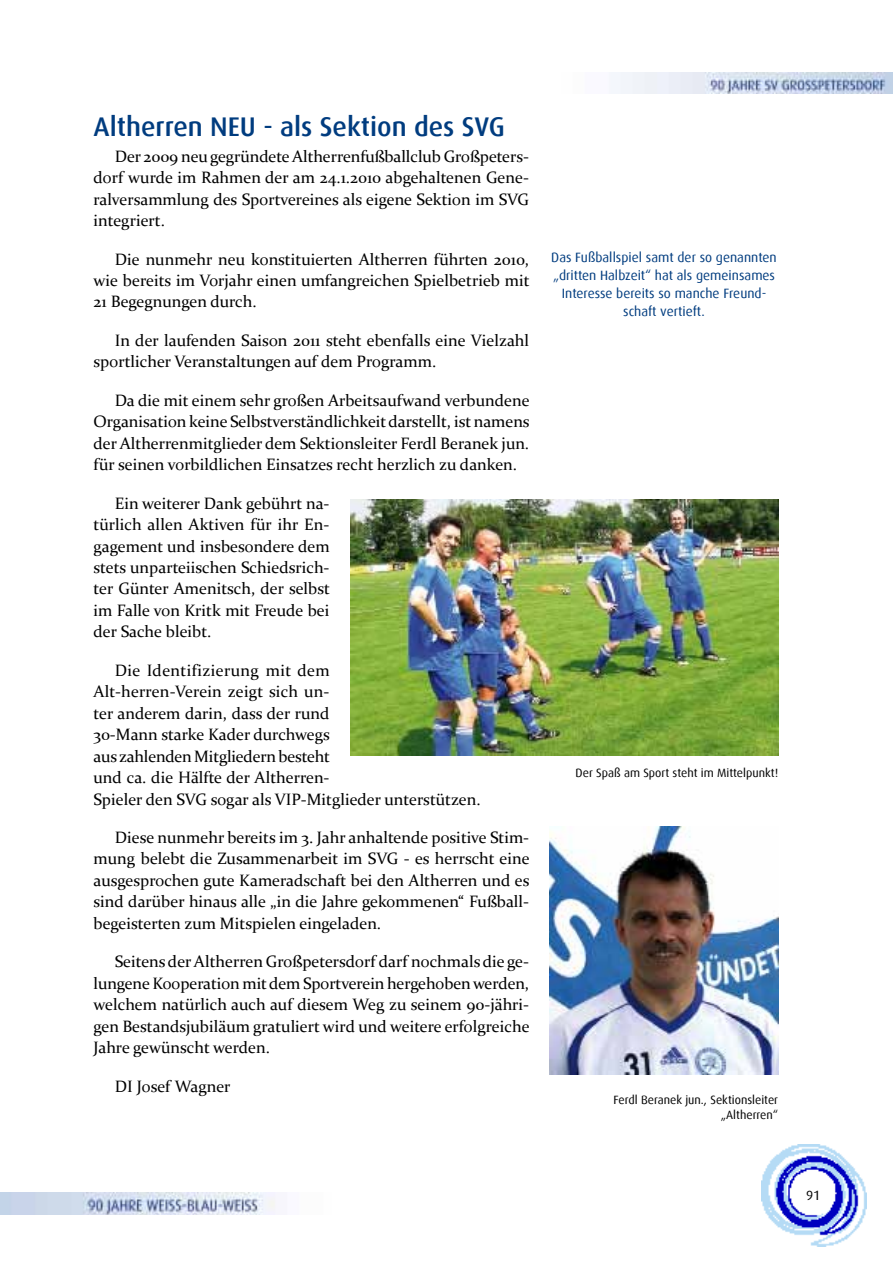
<style>
.page{position:relative;width:893px;height:1263px;background:#fff}
.page>*{position:absolute;margin:0;border:0;box-sizing:border-box;transform-origin:0 0}
.t1{font:500 27px "Dax";color:#003c7f}
.t2{font:16.5px/21.5px "Constantia";color:#000;text-align:justify}
.t3{font:13.5px/18px "Dax";color:#003c7f;text-align:center}
.t4{font:13.5px "Dax";color:#000}
.t5{font:12px/15.6px "Dax";color:#000;text-align:right}
</style>
<div class="page">
<img style="left:761px;top:1145px;width:105px;height:102px">
<img style="left:0;top:1193px;width:275px;height:21px">
<img style="left:611px;top:72px;width:282px;height:22px">
<img style="left:351px;top:500px;width:427px;height:255px">
<img style="left:550px;top:826px;width:228px;height:248px">
<h1 class="t1" style="left:94px;top:112px;width:413px">Altherren NEU - als Sektion des SVG</h1>
<p class="t2" style="left:94px;top:145px;width:437px;text-indent:21px">Der 2009 neu gegründete Altherrenfußballclub Großpeters&shy;dorf wurde im Rahmen der am 24.1.2010 abgehaltenen Gene&shy;ralversammlung des Sportvereines als eigene Sektion im SVG integriert.</p>
<p class="t2" style="left:94px;top:247px;width:438px;text-indent:21px">Die nunmehr neu konstituierten Altherren führten 2010, wie bereits im Vorjahr einen umfangreichen Spielbetrieb mit 21 Begegnungen durch.</p>
<p class="t2" style="left:94px;top:329px;width:437px;text-indent:21px">In der laufenden Saison 2011 steht ebenfalls eine Vielzahl sportlicher Veranstaltungen auf dem Programm.</p>
<p class="t2" style="left:94px;top:389px;width:438px;text-indent:21px">Da die mit einem sehr großen Arbeitsaufwand verbundene Organisation keine Selbstverständlichkeit darstellt, ist namens der Altherrenmitglieder dem Sektionsleiter Ferdl Beranek jun. für seinen vorbildlichen Einsatzes recht herzlich zu danken.</p>
<p class="t2" style="left:94px;top:492px;width:238px;text-indent:21px">Ein weiterer Dank gebührt na&shy;türlich allen Aktiven für ihr En&shy;gagement und insbesondere dem stets unparteiischen Schiedsrich&shy;ter Günter Amenitsch, der selbst im Falle von Kritk mit Freude bei der Sache bleibt.</p>
<p class="t2" style="left:94px;top:659px;width:389px;text-align:left;text-indent:21px">Die Identifizierung mit dem<br>Alt-herren-Verein zeigt sich un-<br>ter anderem darin, dass der rund<br>30-Mann starke Kader durchwegs<br>aus zahlenden Mitgliedern besteht<br>und ca. die Hälfte der Altherren-<br>Spieler den SVG sogar als VIP-Mitglieder unterstützen.</p>
<p class="t2" style="left:94px;top:826px;width:438px;text-indent:21px">Diese nunmehr bereits im 3. Jahr anhaltende positive Stim&shy;mung belebt die Zusammenarbeit im SVG - es herrscht eine ausgesprochen gute Kameradschaft bei den Altherren und es sind darüber hinaus alle „in die Jahre gekommenen“ Fußball&shy;begeisterten zum Mitspielen eingeladen.</p>
<p class="t2" style="left:94px;top:950px;width:438px;text-indent:21px">Seitens der Altherren Großpetersdorf darf nochmals die ge&shy;lungene Kooperation mit dem Sportverein hergehoben werden, welchem natürlich auch auf diesem Weg zu seinem 90-jähri&shy;gen Bestandsjubiläum gratuliert wird und weitere erfolgreiche Jahre gewünscht werden.</p>
<p class="t2" style="left:115px;top:1074px;width:117px">DI Josef Wagner</p>
<p class="t3" style="left:551px;top:248px;width:227px">Das Fußballspiel samt der so genannten „dritten Halbzeit“ hat als gemeinsames Interesse bereits so manche Freund&shy;schaft vertieft.</p>
<p class="t5" style="left:576px;top:765px;width:204px">Der Spaß am Sport steht im Mittelpunkt!</p>
<p class="t5" style="left:613px;top:1092px;width:166px">Ferdl Beranek jun., Sektionsleiter „Altherren“</p>
<p class="t4" style="left:806px;top:1187px;width:16px">91</p>
</div>
